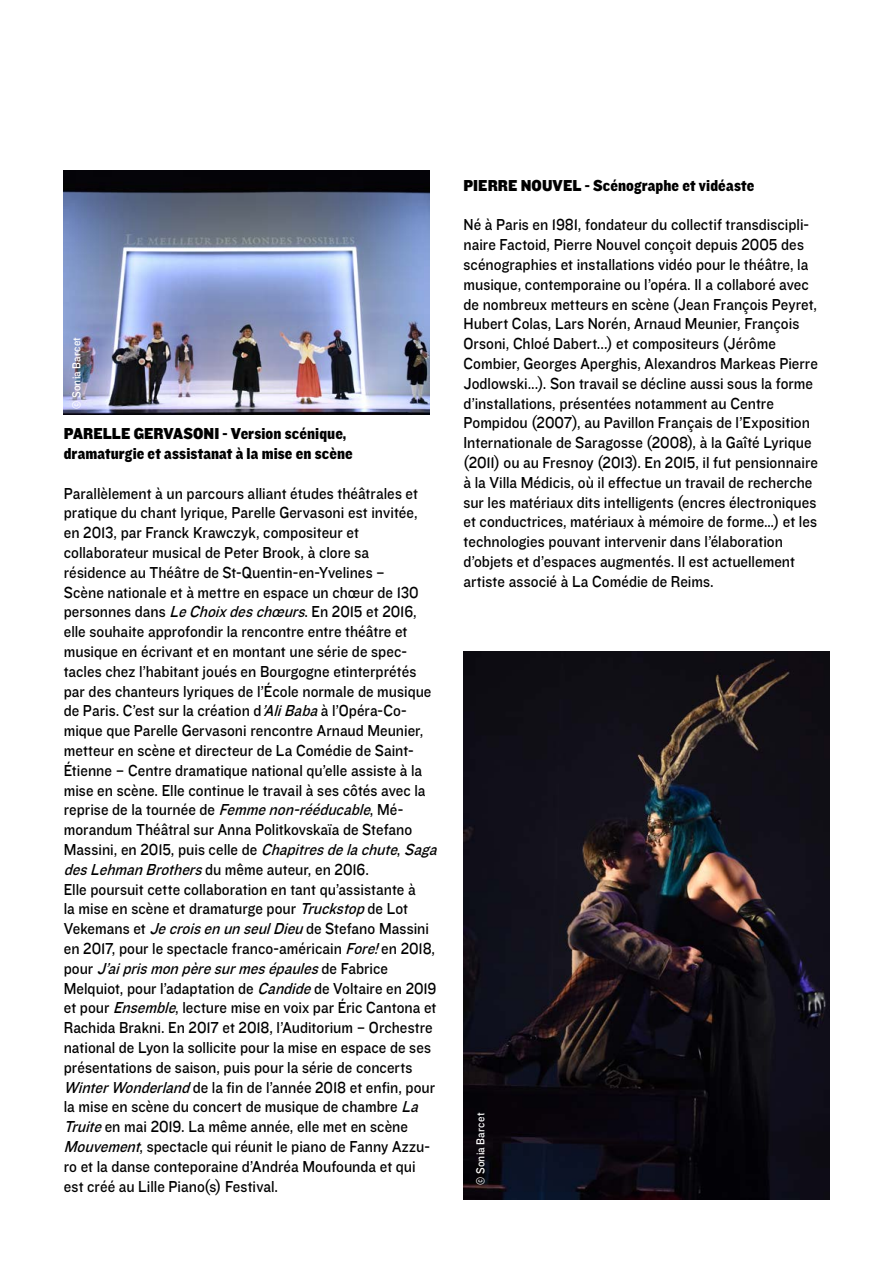
<style>
.page{position:relative;width:893px;height:1263px;background:#fff}
.page>*{position:absolute;margin:0;border:0;box-sizing:border-box;transform-origin:0 0}
.t1{font:16.5px/19.8px "Knockout 32 Junior Cruisewt";color:#000;scale:.85 1}
.t2{font:16.5px/19.8px "Knockout 72 Full Cruiserwt";letter-spacing:.005em;color:#000;scale:.85 1}
.t3{font:12px "Knockout 32 Junior Cruisewt";letter-spacing:.02em;color:#fff;scale:.85 1}
.s1{font-style:italic}
</style>
<div class="page">
<img style="left:64px;top:170px;width:365px;height:244px">
<img style="left:463px;top:651px;width:366px;height:548px">
<p class="t3" style="left:68px;top:409px;width:86px;rotate:-90deg">© Sonia Barcet</p>
<p class="t2" style="left:64px;top:423px;width:341px">PARELLE GERVASONI - Version scénique, dramaturgie et assistanat à la mise en scène</p>
<p class="t1" style="left:64px;top:482px;width:447px">Parallèlement à un parcours alliant études théâtrales et pratique du chant lyrique, Parelle Gervasoni est invitée,<br>en 2013, par Franck Krawczyk, compositeur et collaborateur musical de Peter Brook, à clore sa<br>résidence au Théâtre de St-Quentin-en-Yvelines –<br>Scène nationale et à mettre en espace un chœur de 130 personnes dans <span class="s1">LeChoixdeschœurs</span>. En 2015 et 2016, elle souhaite approfondir la rencontre entre théâtre et musique en écrivant et en montant une série de spec&shy;tacles chez l’habitant joués en Bourgogne etinterprétés<br>par des chanteurs lyriques de l’École normale de musique de Paris. C’est sur la création d<span class="s1">’AliBaba</span>à l’Opéra-Co&shy;mique que Parelle Gervasoni rencontre Arnaud Meunier, metteur en scène et directeur de La Comédie de Saint-Étienne – Centre dramatique national qu’elle assiste à la mise en scène. Elle continue le travail à ses côtés avec la re p r i s e d e l a to u r n é e d e <span class="s1">Femmenon-rééducable</span>, M é - morandum Théâtral sur Anna Politkovskaïa de Stefano Massini, en 2015, puis celle de <span class="s1">Chapitresdelachute</span>, <span class="s1">Saga desLehmanBrothers</span>du même auteur, en 2016.<br>Elle poursuit cette collaboration en tant qu’assistante à<br>la mise en scène et dramaturge pour <span class="s1">Truckstop</span>de Lot Vekemans et <span class="s1">JecroisenunseulDieu</span>de Stefano Massini en 2017, pour le spectacle franco-américain <span class="s1">Fore!</span>en 2018, p o u r <span class="s1">J’aiprismonpèresurmesépaules</span>d e F a b r i c e Melquiot, pour l’adaptation de <span class="s1">Candide</span>de Voltaire en 2019 et pour <span class="s1">Ensemble</span>, lecture mise en voix par Éric Cantona et Rachida Brakni. En 2017 et 2018, l’Auditorium – Orchestre national de Lyon la sollicite pour la mise en espace de ses présentations de saison, puis pour la série de concerts <span class="s1">WinterWonderland</span>de la fin de l’année 2018 et enfin, pour la mise en scène du concert de musique de chambre <span class="s1">La Truite</span>en mai 2019. La même année, elle met en scène <span class="s1">Mouvement</span>, spectacle qui réunit le piano de Fanny Azzu&shy;ro et la danse conteporaine d’Andréa Moufounda et qui<br>est créé au Lille Piano(s) Festival.</p>
<p class="t2" style="left:463px;top:175px;width:344px">PIERRE NOUVEL - Scénographe et vidéaste</p>
<p class="t1" style="left:463px;top:214px;width:419px">Né à Paris en 1981, fondateur du collectif transdiscipli&shy;naire Factoid, Pierre Nouvel conçoit depuis 2005 des scénographies et installations vidéo pour le théâtre, la musique, contemporaine ou l’opéra. Il a collaboré avec de nombreux metteurs en scène (Jean François Peyret, Hubert Colas, Lars Norén, Arnaud Meunier, François Orsoni, Chloé Dabert...) et compositeurs (Jérôme Combier, Georges Aperghis, Alexandros Markeas Pierre Jodlowski...). Son travail se décline aussi sous la forme d’installations, présentées notamment au Centre Pompidou (2007), au Pavillon Français de l’Exposition Internationale de Saragosse (2008), à la Gaîté Lyrique (2011) ou au Fresnoy (2013). En 2015, il fut pensionnaire à la Villa Médicis, où il effectue un travail de recherche sur les matériaux dits intelligents (encres électroniques et conductrices, matériaux à mémoire de forme…) et les technologies pouvant intervenir dans l’élaboration d’objets et d’espaces augmentés. Il est actuellement artiste associé à La Comédie de Reims.</p>
<p class="t3" style="left:472px;top:1185px;width:86px;rotate:-90deg">© Sonia Barcet</p>
</div>
